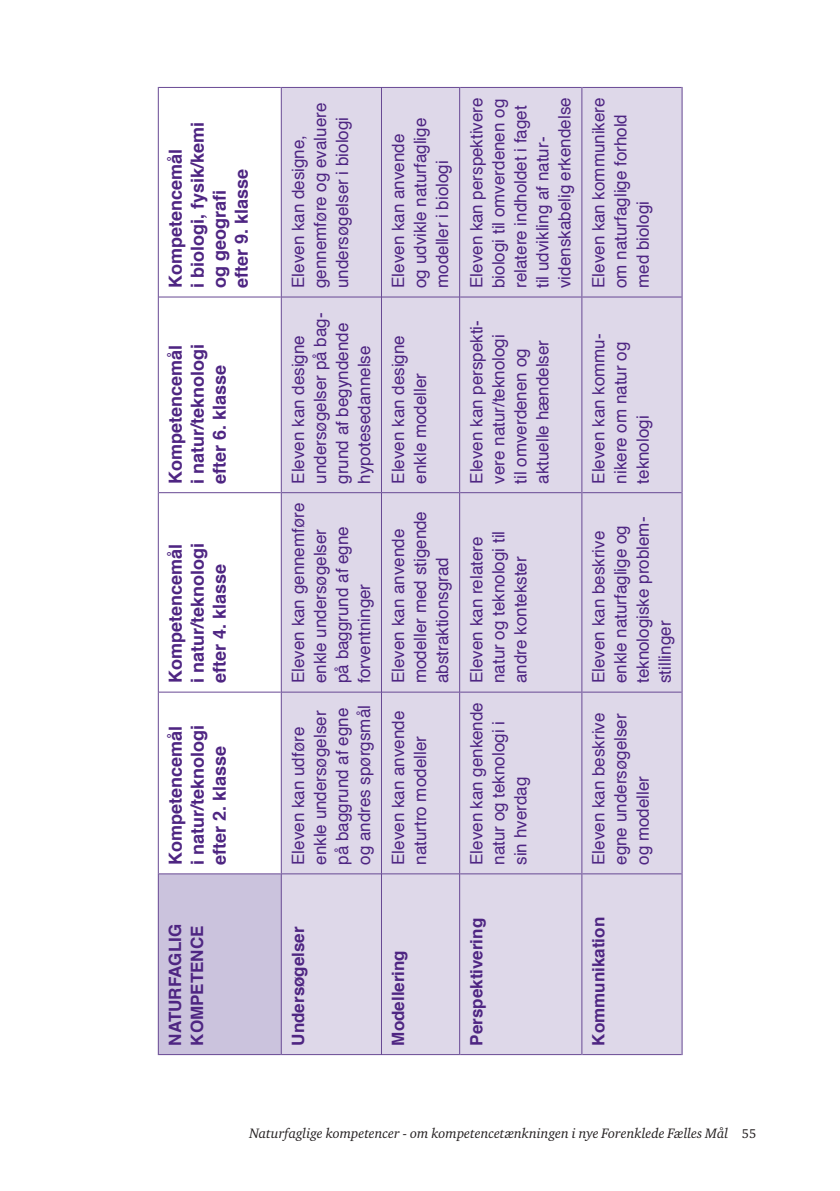
<style>
.page{position:relative;width:840px;height:1191px;background:#fff}
.page>*{position:absolute;margin:0;border:0;box-sizing:border-box;transform-origin:0 0}
.t1{font:700 18px/22px "Helvetica";color:#4e2582;text-align:justify}
.t2{font:17px/22px "Helvetica";color:#4e2582}
.t3{font:700 17px/22px "Helvetica";color:#4e2582}
.t4{font:italic 14px "Charter ITC";color:#231f20}
.s1{font-style:normal;font-size:13px}
</style>
<div class="page">
<div style="left:158px;top:874px;width:123px;height:180px;background:#cbc3dd"></div>
<div style="left:281px;top:88px;width:400px;height:966px;background:#ded8e9"></div>
<hr style="left:281px;top:1054px;width:100px;height:1px;background:#684994">
<hr style="left:381px;top:874px;width:1px;height:181px;background:#684994">
<hr style="left:280px;top:692px;width:1px;height:182px;background:#684994">
<hr style="left:281px;top:873px;width:100px;height:1px;background:#684994">
<hr style="left:381px;top:692px;width:1px;height:182px;background:#684994">
<hr style="left:280px;top:493px;width:1px;height:199px;background:#684994">
<hr style="left:281px;top:691px;width:100px;height:1px;background:#684994">
<hr style="left:381px;top:493px;width:1px;height:199px;background:#684994">
<hr style="left:280px;top:297px;width:1px;height:196px;background:#684994">
<hr style="left:281px;top:492px;width:100px;height:1px;background:#684994">
<hr style="left:381px;top:297px;width:1px;height:196px;background:#684994">
<hr style="left:280px;top:87px;width:1px;height:210px;background:#684994">
<hr style="left:281px;top:296px;width:100px;height:1px;background:#684994">
<hr style="left:281px;top:87px;width:100px;height:1px;background:#684994">
<hr style="left:381px;top:87px;width:1px;height:210px;background:#684994">
<hr style="left:158px;top:874px;width:1px;height:181px;background:#684994">
<hr style="left:159px;top:1054px;width:121px;height:1px;background:#684994">
<hr style="left:159px;top:873px;width:121px;height:1px;background:#684994">
<hr style="left:280px;top:874px;width:1px;height:181px;background:#684994">
<hr style="left:382px;top:1054px;width:77px;height:1px;background:#684994">
<hr style="left:382px;top:873px;width:77px;height:1px;background:#684994">
<hr style="left:382px;top:691px;width:77px;height:1px;background:#684994">
<hr style="left:382px;top:492px;width:77px;height:1px;background:#684994">
<hr style="left:382px;top:296px;width:77px;height:1px;background:#684994">
<hr style="left:382px;top:87px;width:77px;height:1px;background:#684994">
<hr style="left:459px;top:874px;width:1px;height:181px;background:#684994">
<hr style="left:460px;top:1054px;width:121px;height:1px;background:#684994">
<hr style="left:459px;top:692px;width:1px;height:182px;background:#684994">
<hr style="left:460px;top:873px;width:121px;height:1px;background:#684994">
<hr style="left:459px;top:493px;width:1px;height:199px;background:#684994">
<hr style="left:460px;top:691px;width:121px;height:1px;background:#684994">
<hr style="left:459px;top:297px;width:1px;height:196px;background:#684994">
<hr style="left:460px;top:492px;width:121px;height:1px;background:#684994">
<hr style="left:459px;top:87px;width:1px;height:210px;background:#684994">
<hr style="left:460px;top:296px;width:121px;height:1px;background:#684994">
<hr style="left:460px;top:87px;width:121px;height:1px;background:#684994">
<hr style="left:581px;top:874px;width:1px;height:181px;background:#684994">
<hr style="left:582px;top:1054px;width:99px;height:1px;background:#684994">
<hr style="left:581px;top:692px;width:1px;height:182px;background:#684994">
<hr style="left:582px;top:873px;width:99px;height:1px;background:#684994">
<hr style="left:581px;top:493px;width:1px;height:199px;background:#684994">
<hr style="left:582px;top:691px;width:99px;height:1px;background:#684994">
<hr style="left:581px;top:297px;width:1px;height:196px;background:#684994">
<hr style="left:582px;top:492px;width:99px;height:1px;background:#684994">
<hr style="left:581px;top:87px;width:1px;height:210px;background:#684994">
<hr style="left:582px;top:296px;width:99px;height:1px;background:#684994">
<hr style="left:582px;top:87px;width:99px;height:1px;background:#684994">
<hr style="left:681px;top:874px;width:1px;height:181px;background:#684994">
<hr style="left:681px;top:692px;width:1px;height:182px;background:#684994">
<hr style="left:681px;top:493px;width:1px;height:199px;background:#684994">
<hr style="left:681px;top:297px;width:1px;height:196px;background:#684994">
<hr style="left:681px;top:87px;width:1px;height:210px;background:#684994">
<hr style="left:158px;top:692px;width:1px;height:182px;background:#684994">
<hr style="left:158px;top:493px;width:1px;height:199px;background:#684994">
<hr style="left:159px;top:691px;width:121px;height:1px;background:#684994">
<hr style="left:158px;top:297px;width:1px;height:196px;background:#684994">
<hr style="left:159px;top:492px;width:121px;height:1px;background:#684994">
<hr style="left:158px;top:87px;width:1px;height:210px;background:#684994">
<hr style="left:159px;top:296px;width:121px;height:1px;background:#684994">
<hr style="left:159px;top:87px;width:121px;height:1px;background:#684994">
<p class="t1" style="left:165px;top:288px;width:168px;text-align:left;rotate:-90deg">Kompetencemål<br>i biologi, fysik/kemi og geografi<br>efter 9. klasse</p>
<p class="t1" style="left:165px;top:484px;width:142px;rotate:-90deg">Kompetencemål i natur/teknologi efter 6. klasse</p>
<p class="t1" style="left:165px;top:683px;width:142px;rotate:-90deg">Kompetencemål i natur/teknologi efter 4. klasse</p>
<p class="t1" style="left:165px;top:865px;width:142px;rotate:-90deg">Kompetencemål i natur/teknologi efter 2. klasse</p>
<p class="t3" style="left:164px;top:1045px;width:121px;rotate:-90deg">Naturfaglig kompetence</p>
<p class="t2" style="left:287px;top:288px;width:187px;rotate:-90deg">Eleven kan designe, gennemføre og evaluere undersøgelser i biologi</p>
<p class="t2" style="left:287px;top:483px;width:173px;rotate:-90deg">Eleven kan designe undersøgelser på bag&shy;grund af begyndende hypotesedannelse</p>
<p class="t2" style="left:287px;top:683px;width:182px;rotate:-90deg">Eleven kan gennemføre enkle undersøgelser<br>på baggrund af egne forventninger</p>
<p class="t2" style="left:287px;top:865px;width:161px;rotate:-90deg">Eleven kan udføre enkle undersøgelser på baggrund af egne og andres spørgsmål</p>
<p class="t2" style="left:387px;top:288px;width:172px;rotate:-90deg">Eleven kan anvende og udvikle naturfaglige modeller i biologi</p>
<p class="t2" style="left:387px;top:483px;width:150px;rotate:-90deg">Eleven kan designe enkle modeller</p>
<p class="t2" style="left:387px;top:683px;width:173px;rotate:-90deg">Eleven kan anvende modeller med stigende abstraktionsgrad</p>
<p class="t2" style="left:387px;top:865px;width:156px;rotate:-90deg">Eleven kan anvende naturtro modeller</p>
<p class="t2" style="left:465px;top:288px;width:192px;rotate:-90deg">Eleven kan perspektivere biologi til omverdenen og relatere indholdet i faget til udvikling af natur&shy;videnskabelig erkendelse</p>
<p class="t2" style="left:465px;top:483px;width:165px;rotate:-90deg">Eleven kan perspekti&shy;vere natur/teknologi til omverdenen og aktuelle hændelser</p>
<p class="t2" style="left:465px;top:683px;width:154px;rotate:-90deg">Eleven kan relatere natur og teknologi til andre kontekster</p>
<p class="t2" style="left:465px;top:865px;width:164px;rotate:-90deg">Eleven kan genkende natur og teknologi i sin hverdag</p>
<p class="t2" style="left:588px;top:288px;width:192px;rotate:-90deg">Eleven kan kommunikere om naturfaglige forhold med biologi</p>
<p class="t2" style="left:588px;top:483px;width:152px;rotate:-90deg">Eleven kan kommu&shy;nikere om natur og teknologi</p>
<p class="t2" style="left:588px;top:683px;width:168px;rotate:-90deg">Eleven kan beskrive enkle naturfaglige og teknologiske problem&shy;stillinger</p>
<p class="t2" style="left:588px;top:865px;width:154px;text-align:justify;rotate:-90deg">Eleven kan beskrive egne undersøgelser og modeller</p>
<p class="t3" style="left:287px;top:1045px;width:121px;rotate:-90deg">Undersøgelser</p>
<p class="t3" style="left:387px;top:1045px;width:97px;rotate:-90deg">Modellering</p>
<p class="t3" style="left:465px;top:1045px;width:129px;rotate:-90deg">Perspektivering</p>
<p class="t3" style="left:587px;top:1045px;width:130px;rotate:-90deg">Kommunikation</p>
<p class="t4" style="left:249px;top:1125px;width:508px">Naturfaglige kompetencer - om kompetencetænkningen i nye Forenklede Fælles Mål <span class="s1">55</span></p>
</div>
